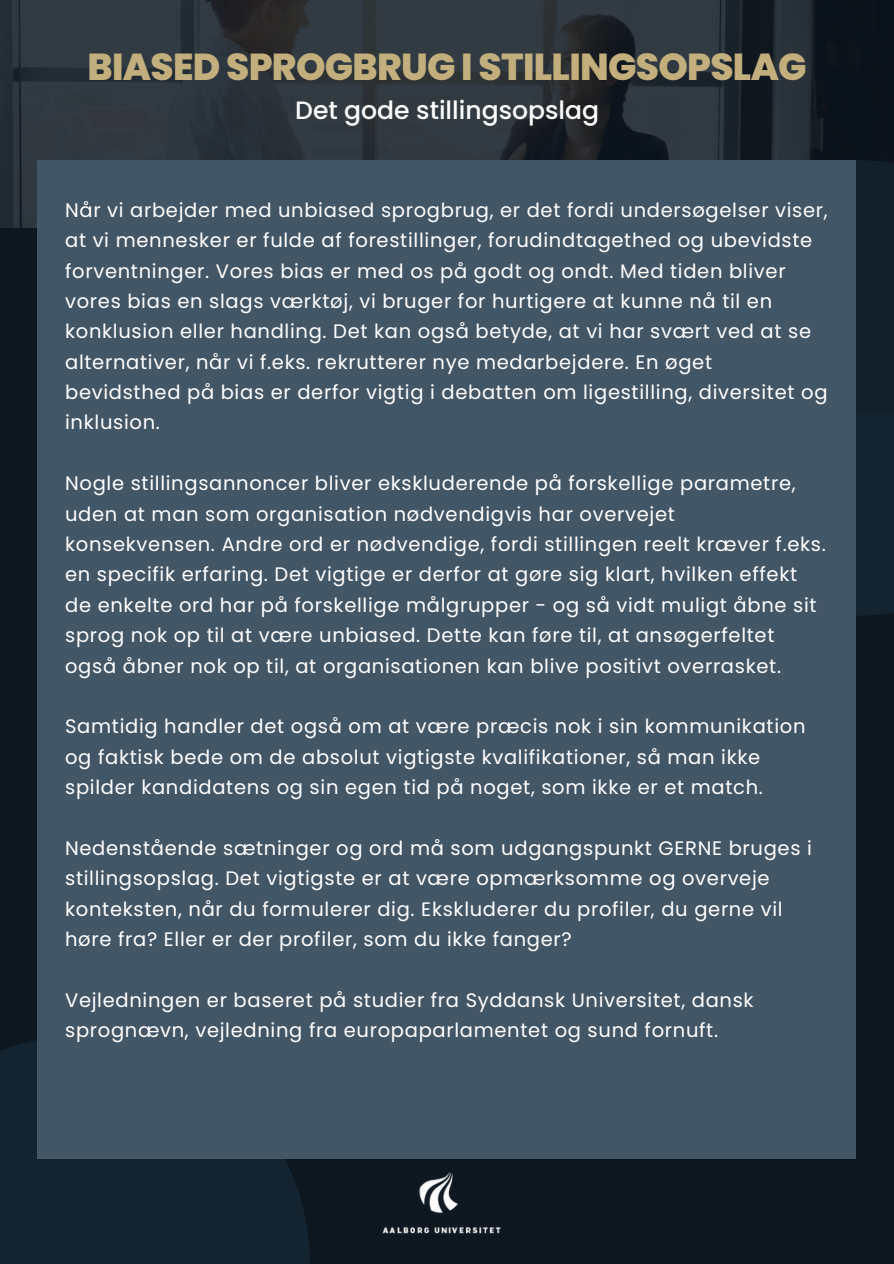
<style>
.page{position:relative;width:894px;height:1264px;background:#fff}
.page>*{position:absolute;margin:0;border:0;box-sizing:border-box;transform-origin:0 0}
.t1{font:800 37.5px "Poppins";letter-spacing:-.02em;color:#c2af7d}
.t2{font:500 25.05px "Poppins";color:#fff}
.t3{font:19.5px/30.3px "Poppins";letter-spacing:.035em;color:#fff}
</style>
<div class="page">
<div style="left:0;top:0;width:893px;height:1263px;background:#0d1720"></div>
<div style="left:0;top:1035px;width:310px;height:228px;background:#142330"></div>
<div style="left:628px;top:160px;width:265px;height:455px;background:#142330"></div>
<svg style="left:0;top:0;width:893px;height:414px;fill:#2d333a"></svg>
<div style="left:38px;top:160px;width:818px;height:998px;background:#435666"></div>
<img style="left:347px;top:1158px;width:183px;height:76px">
<h1 class="t1" style="left:88px;top:40px;width:720px">BIASED SPROGBRUG I STILLINGSOPSLAG</h1>
<h2 class="t2" style="left:295px;top:92px;width:305px">Det gode stillingsopslag</h2>
<p class="t3" style="left:65px;top:195px;width:763px">Når vi arbejder med unbiased sprogbrug, er det fordi undersøgelser viser, at vi mennesker er fulde af forestillinger, forudindtagethed og ubevidste forventninger. Vores bias er med os på godt og ondt. Med tiden bliver vores bias en slags værktøj, vi bruger for hurtigere at kunne nå til en konklusion eller handling. Det kan også betyde, at vi har svært ved at se alternativer, når vi f.eks. rekrutterer nye medarbejdere. En øget bevidsthed på bias er derfor vigtig i debatten om ligestilling, diversitet og inklusion.</p>
<p class="t3" style="left:65px;top:468px;width:762px">Nogle stillingsannoncer bliver ekskluderende på forskellige parametre, uden at man som organisation nødvendigvis har overvejet konsekvensen. Andre ord er nødvendige, fordi stillingen reelt kræver f.eks. en specifik erfaring. Det vigtige er derfor at gøre sig klart, hvilken effekt de enkelte ord har på forskellige målgrupper - og så vidt muligt åbne sit sprog nok op til at være unbiased. Dette kan føre til, at ansøgerfeltet også åbner nok op til, at organisationen kan blive positivt overrasket.</p>
<p class="t3" style="left:65px;top:711px;width:741px">Samtidig handler det også om at være præcis nok i sin kommunikation og faktisk bede om de absolut vigtigste kvalifikationer, så man ikke spilder kandidatens og sin egen tid på noget, som ikke er et match.</p>
<p class="t3" style="left:65px;top:833px;width:748px">Nedenstående sætninger og ord må som udgangspunkt GERNE bruges i stillingsopslag. Det vigtigste er at være opmærksomme og overveje konteksten, når du formulerer dig. Ekskluderer du profiler, du gerne vil høre fra? Eller er der profiler, som du ikke fanger?</p>
<p class="t3" style="left:65px;top:984px;width:689px">Vejledningen er baseret på studier fra Syddansk Universitet, dansk sprognævn, vejledning fra europaparlamentet og sund fornuft.</p>
</div>
